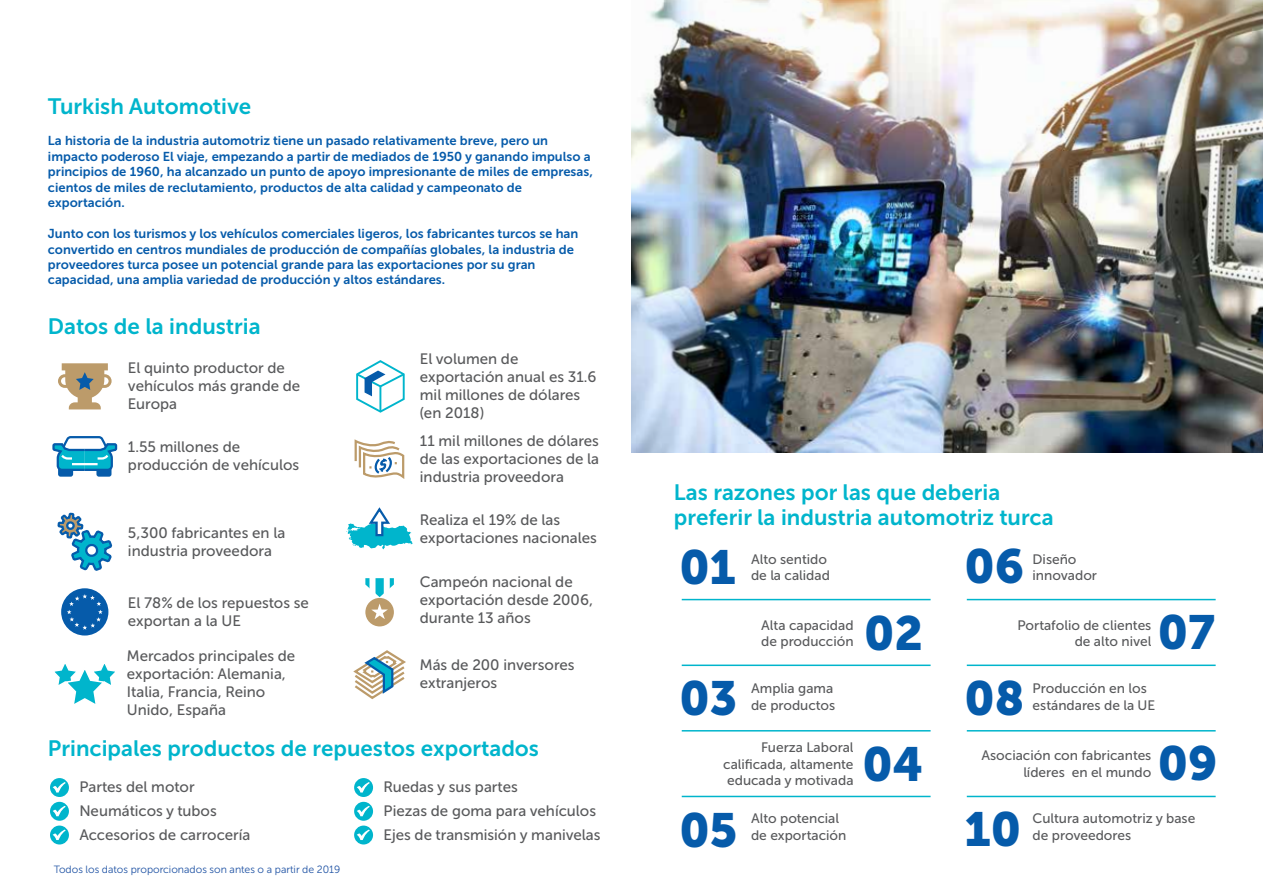
<style>
.page{position:relative;width:1263px;height:893px;background:#fff}
.page>*{position:absolute;margin:0;border:0;box-sizing:border-box;transform-origin:0 0}
.t1{font:47.7px "Museo Sans Cyrl 900";color:#065baa}
.t2{font:22.2px/24.8px "Museo Sans Cyrl 700";color:#00b5cc}
.t3{font:15px/18px "Museo Sans Cyrl 500";color:#58595b}
.t4{font:13.65px/16.4px "Museo Sans Cyrl 500";color:#58595b}
.t5{font:12.9px/15.5px "Museo Sans Cyrl 700";color:#065baa}
.t6{font:10.5px "Museo Sans Cyrl 300";color:#1d51a3}
</style>
<div class="page">
<img style="left:631px;top:0;width:632px;height:452px">
<svg style="left:346px;top:507px;width:67px;height:42px"></svg>
<svg style="left:58px;top:363px;width:54px;height:46px"></svg>
<hr style="left:967px;top:599px;width:248px;height:1px;background:#00b5cc">
<hr style="left:967px;top:665px;width:248px;height:1px;background:#00b5cc">
<hr style="left:967px;top:730px;width:248px;height:1px;background:#00b5cc">
<hr style="left:967px;top:796px;width:248px;height:1px;background:#00b5cc">
<hr style="left:682px;top:599px;width:248px;height:1px;background:#00b5cc">
<hr style="left:682px;top:665px;width:248px;height:1px;background:#00b5cc">
<hr style="left:682px;top:730px;width:248px;height:1px;background:#00b5cc">
<hr style="left:682px;top:796px;width:248px;height:1px;background:#00b5cc">
<svg style="left:57px;top:512px;width:56px;height:59px"></svg>
<svg style="left:52px;top:436px;width:66px;height:41px"></svg>
<hr style="left:72px;top:463px;width:26px;height:2px;background:#fff">
<svg style="left:365px;top:578px;width:29px;height:19px"></svg>
<div style="left:365px;top:598px;width:29px;height:28px;background:#bc9b6a;border-radius:50%"></div>
<div style="left:369px;top:575px;width:6px;height:20px;background:#fff"></div>
<div style="left:384px;top:575px;width:6px;height:20px;background:#fff"></div>
<svg style="left:371px;top:604px;width:17px;height:15px"></svg>
<svg style="left:353px;top:650px;width:53px;height:49px"></svg>
<svg style="left:354px;top:439px;width:51px;height:40px"></svg>
<svg style="left:54px;top:664px;width:61px;height:40px"></svg>
<svg style="left:50px;top:778px;width:19px;height:19px"></svg>
<svg style="left:53px;top:782px;width:13px;height:10px"></svg>
<svg style="left:50px;top:802px;width:19px;height:19px"></svg>
<svg style="left:53px;top:806px;width:13px;height:10px"></svg>
<div style="left:50px;top:826px;width:19px;height:18px;background:#00b5cc;border-radius:50%"></div>
<svg style="left:53px;top:830px;width:13px;height:10px"></svg>
<svg style="left:354px;top:778px;width:19px;height:19px"></svg>
<svg style="left:357px;top:782px;width:13px;height:10px"></svg>
<svg style="left:354px;top:802px;width:19px;height:19px"></svg>
<svg style="left:357px;top:806px;width:13px;height:10px"></svg>
<div style="left:354px;top:826px;width:19px;height:18px;background:#00b5cc;border-radius:50%"></div>
<svg style="left:357px;top:830px;width:13px;height:10px"></svg>
<div style="left:62px;top:589px;width:45px;height:45px;background:#065baa;border-radius:50%"></div>
<div style="left:61px;top:588px;width:47px;height:47px;border:2px solid #065baa;border-radius:50%"></div>
<svg style="left:67px;top:594px;width:36px;height:36px"></svg>
<svg style="left:356px;top:360px;width:49px;height:53px"></svg>
<h2 class="t2" style="left:48px;top:94px;width:205px">Turkish Automotive</h2>
<p class="t5" style="left:48px;top:133px;width:546px">La historia de la industria automotriz tiene un pasado relativamente breve, pero un impacto poderoso El viaje, empezando a partir de mediados de 1950 y ganando impulso a principios de 1960, ha alcanzado un punto de apoyo impresionante de miles de empresas, cientos de miles de reclutamiento, productos de alta calidad y campeonato de exportación.</p>
<p class="t5" style="left:48px;top:226px;width:532px">Junto con los turismos y los vehículos comerciales ligeros, los fabricantes turcos se han convertido en centros mundiales de producción de compañías globales, la industria de proveedores turca posee un potencial grande para las exportaciones por su gran capacidad, una amplia variedad de producción y altos estándares.</p>
<h2 class="t2" style="left:48px;top:314px;width:214px">Datos de la industria</h2>
<p class="t3" style="left:128px;top:359px;width:174px">El quinto productor de vehículos más grande de<br>Europa</p>
<p class="t3" style="left:128px;top:438px;width:173px">1.55 millones de producción de vehículos</p>
<p class="t3" style="left:128px;top:523px;width:159px">5,300 fabricantes en la industria proveedora</p>
<p class="t3" style="left:128px;top:594px;width:183px">El 78% de los repuestos se exportan a la UE</p>
<p class="t3" style="left:127px;top:647px;width:170px">Mercados principales de exportación: Alemania,<br>Italia, Francia, Reino<br>Unido, España</p>
<p class="t3" style="left:420px;top:350px;width:178px">El volumen de exportación anual es 31.6 mil millones de dólares (en 2018)</p>
<p class="t3" style="left:420px;top:432px;width:181px;text-align:justify">11 mil millones de dólares de las exportaciones de la industria proveedora</p>
<p class="t3" style="left:420px;top:511px;width:179px">Realiza el 19% de las exportaciones nacionales</p>
<p class="t3" style="left:420px;top:573px;width:175px">Campeón nacional de exportación desde 2006, durante 13 años</p>
<p class="t3" style="left:420px;top:656px;width:156px">Más de 200 inversores extranjeros</p>
<h2 class="t2" style="left:48px;top:736px;width:493px">Principales productos de repuestos exportados</h2>
<p class="t3" style="left:79px;top:774px;width:173px;line-height:24px">Partes del motor<br>Neumáticos y tubos<br>Accesorios de carrocería</p>
<p class="t6" style="left:54px;top:863px;width:288px">Todos los datos proporcionados son antes o a partir de 2019</p>
<p class="t3" style="left:383px;top:774px;width:218px;line-height:24px">Ruedas y sus partes<br>Piezas de goma para vehículos<br>Ejes de transmisión y manivelas</p>
<h2 class="t2" style="left:674px;top:480px;width:381px">Las razones por las que deberia preferir la industria automotriz turca</h2>
<h1 class="t1" style="left:964px;top:540px;width:61px">06</h1>
<h1 class="t1" style="left:679px;top:540px;width:58px">01</h1>
<p class="t4" style="left:1032px;top:551px;width:66px">Diseño innovador</p>
<p class="t4" style="left:751px;top:551px;width:80px">Alto sentido de la calidad</p>
<p class="t4" style="left:761px;top:617px;width:94px">Alta capacidad de producción</p>
<h1 class="t1" style="left:864px;top:606px;width:60px">02</h1>
<p class="t4" style="left:1017px;top:617px;width:135px;text-align:right">Portafolio de clientes de alto nivel</p>
<h1 class="t1" style="left:1158px;top:605px;width:59px">07</h1>
<h1 class="t1" style="left:679px;top:671px;width:60px">03</h1>
<p class="t4" style="left:751px;top:681px;width:86px">Amplia gama de productos</p>
<h1 class="t1" style="left:964px;top:671px;width:61px">08</h1>
<p class="t4" style="left:1032px;top:681px;width:124px">Producción en los estándares de la UE</p>
<p class="t4" style="left:723px;top:740px;width:132px;text-align:justify;text-indent:38px">Fuerza Laboral calificada, altamente educada y motivada</p>
<h1 class="t1" style="left:862px;top:737px;width:62px">04</h1>
<p class="t4" style="left:981px;top:748px;width:171px;text-align:right">Asociación con fabricantes líderes en el mundo</p>
<h1 class="t1" style="left:1158px;top:737px;width:61px">09</h1>
<h1 class="t1" style="left:679px;top:803px;width:60px">05</h1>
<p class="t4" style="left:751px;top:810px;width:97px">Alto potencial de exportación</p>
<h1 class="t1" style="left:964px;top:803px;width:58px">10</h1>
<p class="t4" style="left:1032px;top:810px;width:164px">Cultura automotriz y base de proveedores</p>
</div>
